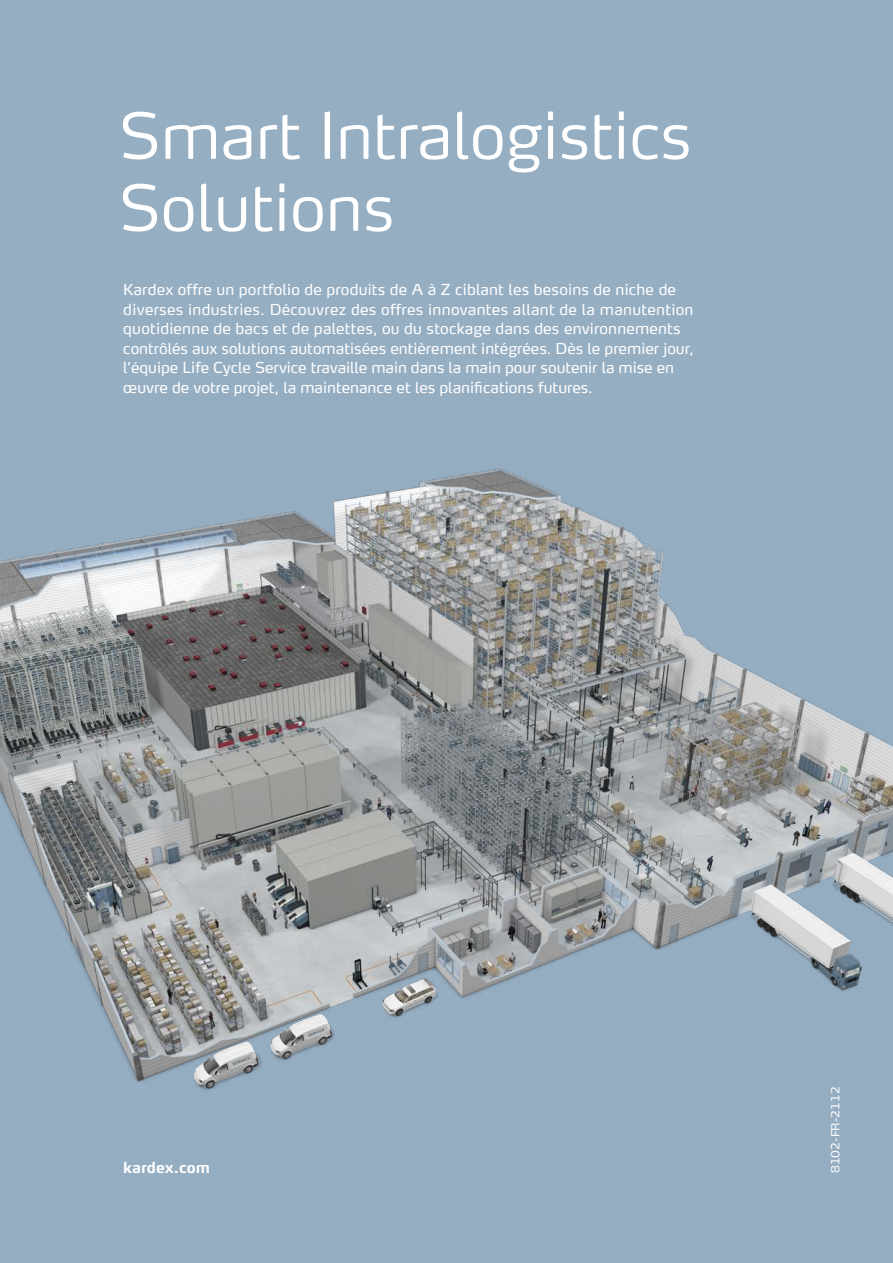
<style>
.page{position:relative;width:893px;height:1263px;background:#96aec2}
.page>*{position:absolute;margin:0;border:0;box-sizing:border-box;transform-origin:0 0}
.t1{font:300 63px/72px "Max Pro";color:#fff}
.t2{font:15px/19.5px "Max Pro";letter-spacing:.01em;color:#fff}
.t3{font:700 15px "Max Pro";color:#fff}
.t4{font:11.25px "Max Pro";color:#fff}
</style>
<div class="page">
<img style="left:0;top:468px;width:893px;height:623px">
<h1 class="t1" style="left:119px;top:93px;width:574px">Smart Intralogistics<br>Solutions</h1>
<p class="t2" style="left:123px;top:278px;width:572px">Kardex offre un portfolio de produits de A à Z ciblant les besoins de niche de diverses industries. Découvrez des offres innovantes allant de la manutention quotidienne de bacs et de palettes, ou du stockage dans des environnements contrôlés aux solutions automatisées entièrement intégrées. Dès le premier jour, l’équipe Life Cycle Service travaille main dans la main pour soutenir la mise en œuvre de votre projet, la maintenance et les planifications futures.</p>
<p class="t3" style="left:123px;top:1154px;width:88px">kardex.com</p>
<p class="t4" style="left:826px;top:1173px;width:88px;rotate:-90deg">8102-FR-2112</p>
</div>
